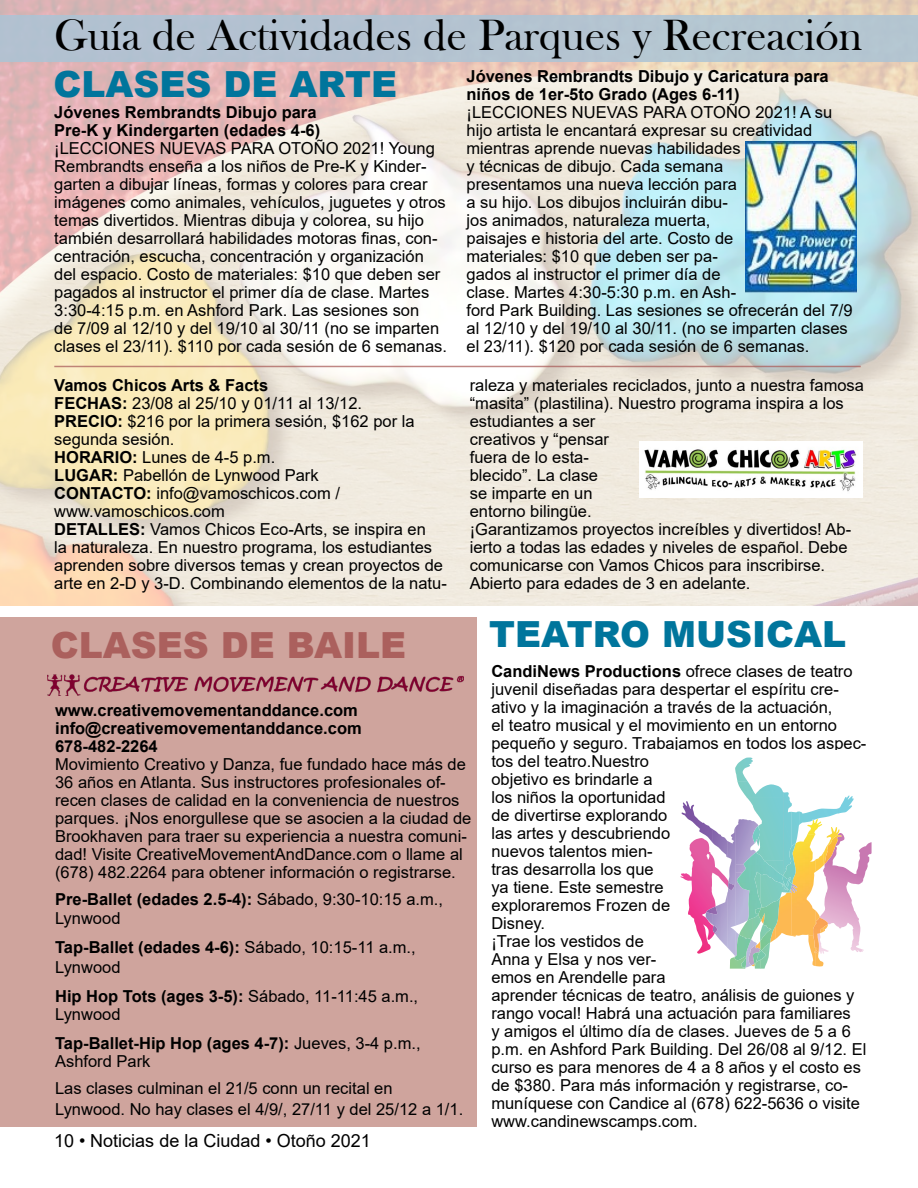
<style>
.page{position:relative;width:918px;height:1188px;background:#fff}
.page>*{position:absolute;margin:0;border:0;box-sizing:border-box;transform-origin:0 0}
.t1{font:45px "Bask Old Face";color:#000}
.t2{font:900 36px "Arial";color:#00759c}
.t3{font:900 36px "Arial";color:#ab605d}
.t4{font:18px "Arial";color:#000}
.t5{font:16.5px/18px "Arial";color:#000}
.t6{font:700 16.5px/18px "Arial";color:#000}
.s1{font-weight:700}
.s2{font-weight:400}
</style>
<div class="page">
<img style="left:0;top:0;width:918px;height:606px">
<img style="left:746px;top:141px;width:111px;height:152px">
<div style="left:0;top:617px;width:476px;height:510px;background:#cfa49d"></div>
<img style="left:47px;top:675px;width:416px;height:20px">
<img style="left:840px;top:833px;width:13px;height:110px">
<img style="left:814px;top:821px;width:8px;height:13px">
<img style="left:829px;top:827px;width:11px;height:8px">
<img style="left:797px;top:834px;width:19px;height:102px">
<img style="left:808px;top:935px;width:7px;height:31px">
<img style="left:815px;top:953px;width:8px;height:13px">
<img style="left:813px;top:835px;width:29px;height:118px">
<img style="left:680px;top:839px;width:35px;height:115px">
<img style="left:682px;top:801px;width:15px;height:24px">
<img style="left:697px;top:818px;width:15px;height:23px">
<img style="left:736px;top:819px;width:19px;height:45px">
<img style="left:712px;top:829px;width:8px;height:20px">
<img style="left:728px;top:827px;width:8px;height:129px">
<img style="left:720px;top:834px;width:8px;height:23px">
<svg style="left:735px;top:864px;width:2px;height:8px"></svg>
<img style="left:735px;top:872px;width:8px;height:84px">
<img style="left:720px;top:933px;width:8px;height:15px">
<img style="left:712px;top:933px;width:8px;height:7px">
<img style="left:792px;top:925px;width:5px;height:12px">
<img style="left:706px;top:881px;width:28px;height:52px">
<svg style="left:735px;top:758px;width:18px;height:40px"></svg>
<img style="left:737px;top:781px;width:47px;height:16px">
<img style="left:784px;top:792px;width:7px;height:27px">
<img style="left:838px;top:795px;width:16px;height:18px">
<img style="left:747px;top:797px;width:37px;height:16px">
<img style="left:791px;top:803px;width:8px;height:16px">
<img style="left:799px;top:808px;width:39px;height:13px">
<img style="left:755px;top:813px;width:29px;height:13px">
<img style="left:739px;top:920px;width:14px;height:19px">
<img style="left:761px;top:964px;width:5px;height:5px">
<img style="left:730px;top:956px;width:15px;height:13px">
<svg style="left:745px;top:939px;width:16px;height:30px"></svg>
<img style="left:758px;top:819px;width:56px;height:106px">
<img style="left:737px;top:826px;width:53px;height:94px">
<img style="left:753px;top:876px;width:39px;height:88px">
<div style="left:0;top:15px;width:918px;height:47px;background:#b3c2d0"></div>
<hr style="left:54px;top:366px;width:807px;height:1px;background:#ab605d">
<img style="left:639px;top:442px;width:223px;height:56px">
<h1 class="t1" style="left:54px;top:11px;width:810px">Guía de Actividades de Parques y Recreación</h1>
<h2 class="t2" style="left:53px;top:58px;width:345px">CLASES DE ARTE</h2>
<p class="t6" style="left:54px;top:104px;width:267px">Jóvenes Rembrandts Dibujo para<br>Pre-K y Kindergarten (edades 4-6)</p>
<p class="t5" style="left:54px;top:139px;width:394px">¡LECCIONES NUEVAS PARA OTOÑO 2021! Young Rembrandts enseña a los niños de Pre-K y Kinder&shy;garten a dibujar líneas, formas y colores para crear imágenes como animales, vehículos, juguetes y otros temas divertidos. Mientras dibuja y colorea, su hijo también desarrollará habilidades motoras finas, con&shy;centración, escucha, concentración y organización del espacio. Costo de materiales: $10 que deben ser pagados al instructor el primer día de clase. Martes 3:30-4:15 p.m. en Ashford Park. Las sesiones son<br>de 7/09 al 12/10 y del 19/10 al 30/11 (no se imparten clases el 23/11). $110 por cada sesión de 6 semanas.</p>
<p class="t6" style="left:467px;top:68px;width:364px">Jóvenes Rembrandts Dibujo y Caricatura para niños de 1er-5to Grado (Ages 6-11)</p>
<p class="t5" style="left:467px;top:103px;width:388px">¡LECCIONES NUEVAS PARA OTOÑO 2021! A su hijo artista le encantará expresar su creatividad mientras aprende nuevas habilidades<br>y técnicas de dibujo. Cada semana<br>presentamos una nueva lección para<br>a su hijo. Los dibujos incluirán dibu-<br>jos animados, naturaleza muerta,<br>paisajes e historia del arte. Costo de<br>materiales: $10 que deben ser pa-<br>gados al instructor el primer día de<br>clase. Martes 4:30-5:30 p.m. en Ash-<br>ford Park Building. Las sesiones se ofrecerán del 7/9 al 12/10 y del 19/10 al 30/11. (no se imparten clases el 23/11). $120 por cada sesión de 6 semanas.</p>
<p class="t5" style="left:54px;top:376px;width:394px"><span class="s1">Vamos Chicos Arts &amp; Facts<br>FECHAS:</span> 23/08 al 25/10 y 01/11 al 13/12.<br><span class="s1">PRECIO:</span> $216 por la primera sesión, $162 por la segunda sesión.<br><span class="s1">HORARIO:</span> Lunes de 4-5 p.m.<br><span class="s1">LUGAR:</span> Pabellón de Lynwood Park<br><span class="s1">CONTACTO:</span> info@vamoschicos.com / www.vamoschicos.com<br><span class="s1">DETALLES:</span> Vamos Chicos Eco-Arts, se inspira en<br>la naturaleza. En nuestro programa, los estudiantes aprenden sobre diversos temas y crean proyectos de arte en 2-D y 3-D. Combinando elementos de la natu-</p>
<p class="t5" style="left:470px;top:376px;width:396px">raleza y materiales reciclados, junto a nuestra famosa “masita” (plastilina). Nuestro programa inspira a los estudiantes a ser<br>creativos y “pensar<br>fuera de lo esta-<br>blecido”. La clase<br>se imparte en un<br>entorno bilingüe.<br>¡Garantizamos proyectos increíbles y divertidos! Ab&shy;ierto a todas las edades y niveles de español. Debe comunicarse con Vamos Chicos para inscribirse.<br>Abierto para edades de 3 en adelante.</p>
<h2 class="t3" style="left:51px;top:619px;width:357px">CLASES DE BAILE</h2>
<h2 class="t2" style="left:489px;top:608px;width:358px">TEATRO MUSICAL</h2>
<p class="t5" style="left:491px;top:662px;width:377px"><span class="s1">CandiNews Productions</span> ofrece clases de teatro juvenil diseñadas para despertar el espíritu cre&shy;ativo y la imaginación a través de la actuación,<br>el teatro musical y el movimiento en un entorno pequeño y seguro. Trabajamos en todos los aspec&shy;tos del teatro.Nuestro<br>objetivo es brindarle a<br>los niños la oportunidad<br>de divertirse explorando<br>las artes y descubriendo<br>nuevos talentos mien-<br>tras desarrolla los que<br>ya tiene. Este semestre<br>exploraremos Frozen de<br>Disney.<br>¡Trae los vestidos de<br>Anna y Elsa y nos ver-<br>emos en Arendelle para<br>aprender técnicas de teatro, análisis de guiones y rango vocal! Habrá una actuación para familiares<br>y amigos el último día de clases. Jueves de 5 a 6 p.m. en Ashford Park Building. Del 26/08 al 9/12. El curso es para menores de 4 a 8 años y el costo es de $380. Para más información y registrarse, co&shy;muníquese con Candice al (678) 622-5636 o visite www.candinewscamps.com.</p>
<p class="t6" style="left:55px;top:701px;width:308px">www.creativemovementanddance.com info@creativemovementanddance.com<br>678-482-2264</p>
<p class="t5" style="left:55px;top:755px;width:418px">Movimiento Creativo y Danza, fue fundado hace más de 36 años en Atlanta. Sus instructores profesionales of&shy;recen clases de calidad en la conveniencia de nuestros parques. ¡Nos enorgullese que se asocien a la ciudad de Brookhaven para traer su experiencia a nuestra comuni&shy;dad! Visite CreativeMovementAndDance.com o llame al (678) 482.2264 para obtener información o registrarse.</p>
<p class="t5" style="left:55px;top:889px;width:389px;line-height:19.8px"><span class="s1">Pre-Ballet (edades 2.5-4):</span> Sábado, 9:30-10:15 a.m.,<br>Lynwood</p>
<p class="t5" style="left:55px;top:937px;width:362px;line-height:19.8px"><span class="s1">Tap-Ballet (edades 4-6):</span> Sábado, 10:15-11 a.m.,<br>Lynwood</p>
<p class="t5" style="left:55px;top:987px;width:365px"><span class="s1">Hip Hop Tots (ages 3-5):</span> Sábado, 11-11:45 a.m.,<br>Lynwood</p>
<p class="t6" style="left:55px;top:1034px;width:367px">Tap-Ballet-Hip Hop (ages 4-7): <span class="s2">Jueves, 3-4 p.m.,<br>Ashford Park</span></p>
<p class="t5" style="left:55px;top:1077px;width:410px;line-height:21.6px">Las clases culminan el 21/5 conn un recital en<br>Lynwood. No hay clases el 4/9/, 27/11 y del 25/12 a 1/1.</p>
<p class="t4" style="left:54px;top:1128px;width:318px">10 • Noticias de la Ciudad • Otoño 2021</p>
</div>
